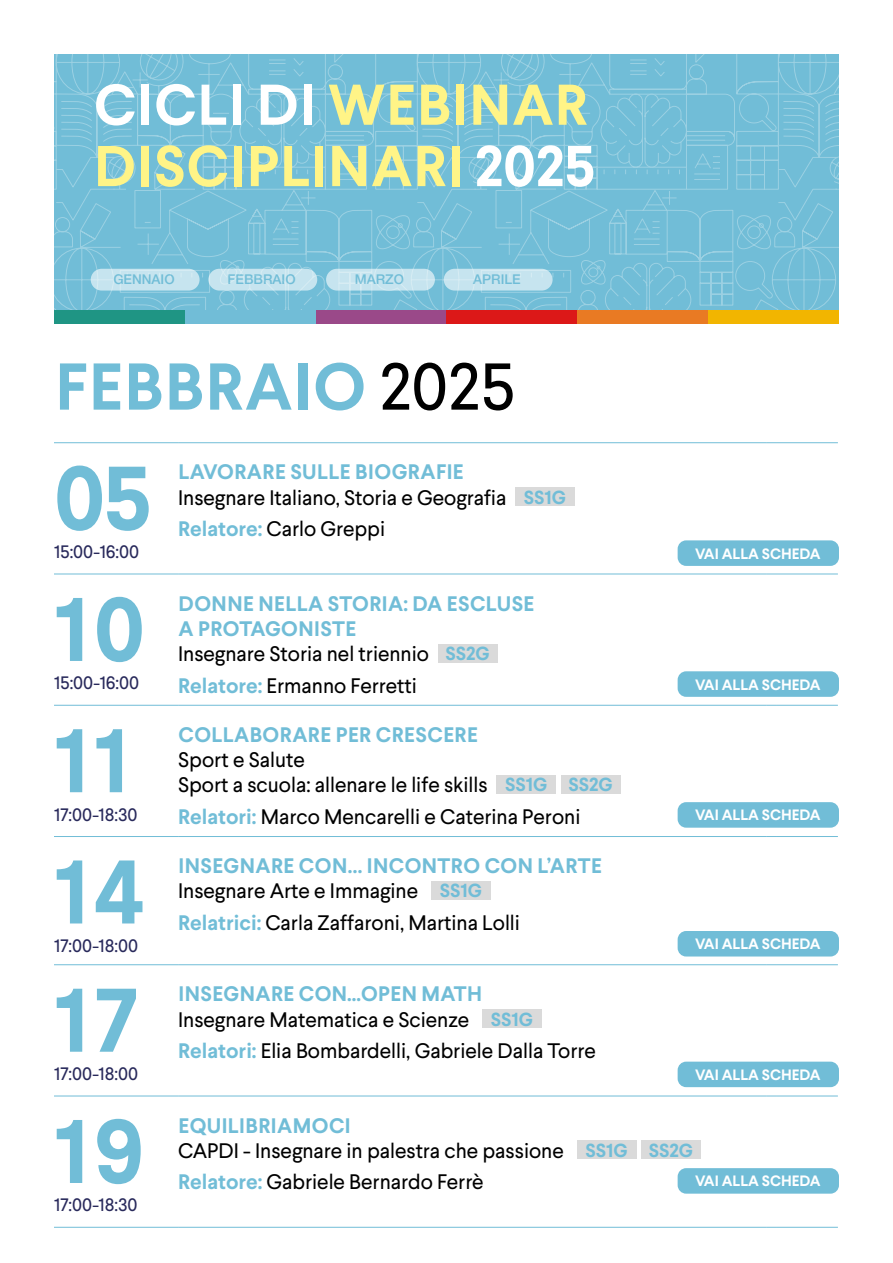
<style>
.page{position:relative;width:893px;height:1263px;background:#fff}
.page>*{position:absolute;margin:0;border:0;box-sizing:border-box;transform-origin:0 0}
.t1{font:700 90px "Larsseit";letter-spacing:.06em;color:#71bdd7}
.t2{font:700 66px "Larsseit";letter-spacing:.02em;color:#71bdd7}
.t3{font:700 57.3px/61.3px "Larsseit";letter-spacing:.02em;color:#fff487}
.t4{font:21px/25.2px "Larsseit";color:#000}
.t5{font:700 21px/25.2px "Larsseit";letter-spacing:.02em;color:#71bdd7}
.t6{font:18px "Larsseit";color:#28295b}
.t7{font:700 15px "Larsseit";color:#fff}
.t8{font:500 13.5px "Helvetica Neue LT Std";color:#71bdd7}
.s1{color:#fff}
.s2{font-weight:400;color:#000}
.s3{font-weight:700;color:#71bdd7}
.s4{font-weight:700;font-size:18.9px;color:#71bdd7}
.s5{font-size:18.9px}
</style>
<div class="page">
<hr style="left:54px;top:442px;width:124px;height:1px;background:#71bdd7">
<hr style="left:178px;top:442px;width:588px;height:1px;background:#71bdd7">
<hr style="left:776px;top:442px;width:62px;height:1px;background:#71bdd7">
<hr style="left:54px;top:574px;width:124px;height:1px;background:#71bdd7">
<hr style="left:178px;top:574px;width:588px;height:1px;background:#71bdd7">
<hr style="left:776px;top:574px;width:62px;height:1px;background:#71bdd7">
<hr style="left:54px;top:705px;width:124px;height:1px;background:#71bdd7">
<hr style="left:178px;top:705px;width:588px;height:1px;background:#71bdd7">
<hr style="left:776px;top:705px;width:62px;height:1px;background:#71bdd7">
<hr style="left:54px;top:836px;width:124px;height:1px;background:#71bdd7">
<hr style="left:178px;top:836px;width:588px;height:1px;background:#71bdd7">
<hr style="left:776px;top:836px;width:62px;height:1px;background:#71bdd7">
<hr style="left:54px;top:964px;width:124px;height:1px;background:#71bdd7">
<hr style="left:178px;top:964px;width:588px;height:1px;background:#71bdd7">
<hr style="left:776px;top:964px;width:62px;height:1px;background:#71bdd7">
<hr style="left:54px;top:1096px;width:124px;height:1px;background:#71bdd7">
<hr style="left:178px;top:1096px;width:588px;height:1px;background:#71bdd7">
<hr style="left:776px;top:1096px;width:62px;height:1px;background:#71bdd7">
<hr style="left:54px;top:1227px;width:124px;height:1px;background:#71bdd7">
<hr style="left:178px;top:1227px;width:588px;height:1px;background:#71bdd7">
<hr style="left:776px;top:1227px;width:62px;height:1px;background:#71bdd7">
<div style="left:515px;top:487px;width:60px;height:19px;background:#dadada"></div>
<div style="left:438px;top:644px;width:59px;height:18px;background:#dadada"></div>
<div style="left:496px;top:775px;width:60px;height:19px;background:#dadada"></div>
<div style="left:561px;top:775px;width:60px;height:19px;background:#dadada"></div>
<div style="left:431px;top:881px;width:60px;height:19px;background:#dadada"></div>
<div style="left:482px;top:1009px;width:60px;height:19px;background:#dadada"></div>
<div style="left:577px;top:1140px;width:60px;height:19px;background:#dadada"></div>
<div style="left:641px;top:1140px;width:60px;height:19px;background:#dadada"></div>
<div style="left:678px;top:540px;width:161px;height:26px;background:#71bdd7;border-radius:9px"></div>
<div style="left:678px;top:671px;width:161px;height:26px;background:#71bdd7;border-radius:9px"></div>
<div style="left:678px;top:802px;width:161px;height:26px;background:#71bdd7;border-radius:9px"></div>
<div style="left:678px;top:931px;width:161px;height:25px;background:#71bdd7;border-radius:9px"></div>
<div style="left:678px;top:1062px;width:161px;height:25px;background:#71bdd7;border-radius:9px"></div>
<div style="left:678px;top:1168px;width:161px;height:26px;background:#71bdd7;border-radius:9px"></div>
<svg style="left:54px;top:54px;width:785px;height:256px;background:#75bfd8"></svg>
<div style="left:54px;top:310px;width:131px;height:14px;background:#1f9584"></div>
<div style="left:185px;top:310px;width:131px;height:14px;background:#71bdd7"></div>
<div style="left:316px;top:310px;width:130px;height:14px;background:#9a4989"></div>
<div style="left:446px;top:310px;width:131px;height:14px;background:#dc1818"></div>
<div style="left:577px;top:310px;width:131px;height:14px;background:#e97a23"></div>
<div style="left:708px;top:310px;width:131px;height:14px;background:#f2b500"></div>
<div style="left:91px;top:269px;width:109px;height:22px;background:linear-gradient(to right,#c9e5f0,#c5e3ef);border-radius:11px"></div>
<div style="left:208px;top:269px;width:109px;height:22px;background:linear-gradient(to right,#c7e4ef,#c8e5ef);border-radius:11px"></div>
<svg style="left:326px;top:269px;width:109px;height:22px;background:#c6e4ee"></svg>
<div style="left:444px;top:269px;width:109px;height:22px;background:linear-gradient(to right,#c9e5f0,#c5e3ef);border-radius:11px"></div>
<h3 class="t3" style="left:94px;top:74px;width:503px"><span class="s1">CICLI DI</span> WEBINAR<br>DISCIPLINARI <span class="s1">2025</span></h3>
<p class="t8" style="left:113px;top:272px;width:63px">GENNAIO</p>
<p class="t8" style="left:228px;top:272px;width:70px">FEBBRAIO</p>
<p class="t8" style="left:355px;top:272px;width:51px">MARZO</p>
<p class="t8" style="left:473px;top:272px;width:49px">APRILE</p>
<h2 class="t2" style="left:55px;top:343px;width:461px">FEBBRAIO <span class="s2">2025</span></h2>
<h1 class="t1" style="left:54px;top:438px;width:99px">05</h1>
<p class="t6" style="left:54px;top:540px;width:87px">15:00-16:00</p>
<h1 class="t1" style="left:54px;top:570px;width:93px">10</h1>
<p class="t6" style="left:54px;top:671px;width:87px">15:00-16:00</p>
<h1 class="t1" style="left:54px;top:701px;width:76px">11</h1>
<p class="t6" style="left:54px;top:803px;width:85px">17:00-18:30</p>
<h1 class="t1" style="left:54px;top:832px;width:93px">14</h1>
<p class="t6" style="left:54px;top:934px;width:86px">17:00-18:00</p>
<h1 class="t1" style="left:54px;top:960px;width:87px">17</h1>
<p class="t6" style="left:54px;top:1062px;width:86px">17:00-18:00</p>
<p class="t4" style="left:178px;top:459px;width:389px"><span class="s3">LAVORARE SULLE BIOGRAFIE<br></span>Insegnare Italiano, Storia e Geografia <span class="s4">SS1G</span></p>
<p class="t4" style="left:178px;top:516px;width:209px"><span class="s3">Relatore:</span> Carlo Greppi</p>
<p class="t5" style="left:178px;top:590px;width:358px">DONNE NELLA STORIA: DA ESCLUSE<br>A PROTAGONISTE<br><span class="s2">Insegnare Storia nel triennio</span> <span class="s5">SS2G</span></p>
<p class="t4" style="left:178px;top:672px;width:240px"><span class="s3">Relatore:</span> Ermanno Ferretti</p>
<p class="t5" style="left:178px;top:722px;width:301px">COLLABORARE PER CRESCERE</p>
<p class="t4" style="left:178px;top:747px;width:436px">Sport e Salute<br>Sport a scuola: allenare le life skills <span class="s4">SS1G SS2G</span></p>
<p class="t4" style="left:178px;top:803px;width:404px"><span class="s3">Relatori:</span> Marco Mencarelli e Caterina Peroni</p>
<p class="t5" style="left:178px;top:853px;width:425px">INSEGNARE CON... INCONTRO CON L’ARTE<br><span class="s2">Insegnare Arte e Immagine</span> <span class="s5">SS1G</span></p>
<p class="t4" style="left:178px;top:909px;width:343px"><span class="s3">Relatrici:</span> Carla Zaffaroni, Martina Lolli</p>
<p class="t4" style="left:178px;top:981px;width:356px"><span class="s3">INSEGNARE CON...OPEN MATH<br></span>Insegnare Matematica e Scienze <span class="s4">SS1G</span></p>
<p class="t4" style="left:178px;top:1038px;width:419px"><span class="s3">Relatori:</span> Elia Bombardelli, Gabriele Dalla Torre</p>
<p class="t7" style="left:695px;top:543px;width:127px">VAI ALLA SCHEDA</p>
<p class="t7" style="left:695px;top:674px;width:127px">VAI ALLA SCHEDA</p>
<p class="t7" style="left:695px;top:805px;width:127px">VAI ALLA SCHEDA</p>
<p class="t7" style="left:695px;top:934px;width:127px">VAI ALLA SCHEDA</p>
<p class="t7" style="left:695px;top:1065px;width:127px">VAI ALLA SCHEDA</p>
<h1 class="t1" style="left:54px;top:1091px;width:91px">19</h1>
<p class="t6" style="left:54px;top:1193px;width:85px">17:00-18:30</p>
<p class="t4" style="left:178px;top:1112px;width:516px"><span class="s3">EQUILIBRIAMOCI<br></span>CAPDI - Insegnare in palestra che passione <span class="s4">SS1G SS2G</span></p>
<p class="t4" style="left:178px;top:1169px;width:307px"><span class="s3">Relatore:</span> Gabriele Bernardo Ferrè</p>
<p class="t7" style="left:695px;top:1171px;width:127px">VAI ALLA SCHEDA</p>
</div>
